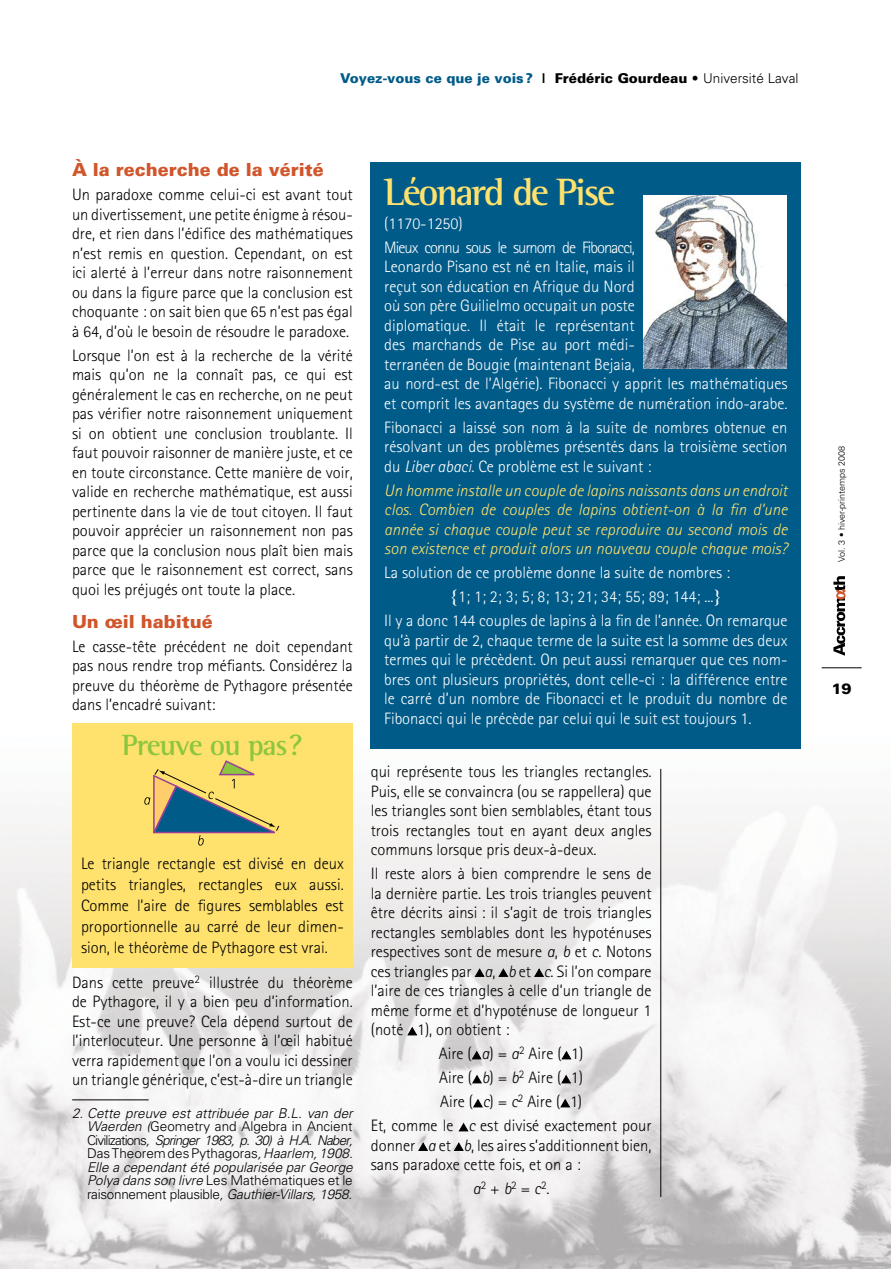
<style>
.page{position:relative;width:891px;height:1269px;background:#fff}
.page>*{position:absolute;margin:0;border:0;box-sizing:border-box;transform-origin:0 0}
.t1{font:700 39px "Rotis Semi Serif";letter-spacing:-.06em;color:#ffe26d}
.t2{font:700 30px "Rotis Semi Serif";letter-spacing:-.04em;color:#8cc63f}
.t3{font:900 18px "Univers";color:#d1552b}
.t4{font:300 16.5px/19.5px "Rotis Sans Serif";color:#000;text-align:justify}
.t5{font:300 16.5px/19.5px "Rotis Sans Serif";color:#fff;text-align:justify}
.t6{font:italic 300 16.5px/19.5px "Rotis Sans Serif";color:#ffe26d;text-align:justify}
.t7{font:300 16.5px/24px "Rotis Sans Serif";letter-spacing:-.06em;color:#fff}
.t8{font:italic 300 16.5px "Rotis Sans Serif";color:#000}
.t9{font:900 15px "Univers";color:#000}
.t10{font:italic 300 13.5px/13.5px "Univers";color:#000;text-align:justify}
.t11{font:900 13.5px "Univers";color:#005b89}
.t12{font:300 9px "Univers";color:#000}
.s1{color:#000}
.s2{font-weight:300;color:#000}
.s3{font-style:normal}
.s4{font-style:italic}
</style>
<div class="page">
<img style="left:0;top:593px;width:891px;height:676px">
<hr style="left:822px;top:668px;width:40px;height:1px;background:#000">
<svg style="left:833px;top:576px;width:12px;height:80px"></svg>
<hr style="left:661px;top:769px;width:1px;height:428px;background:#000">
<svg style="left:475px;top:968px;width:9px;height:9px"></svg>
<svg style="left:499px;top:968px;width:9px;height:9px"></svg>
<svg style="left:534px;top:968px;width:10px;height:9px"></svg>
<svg style="left:407px;top:1027px;width:10px;height:8px"></svg>
<svg style="left:472px;top:1051px;width:10px;height:8px"></svg>
<svg style="left:562px;top:1051px;width:9px;height:8px"></svg>
<svg style="left:472px;top:1075px;width:10px;height:8px"></svg>
<svg style="left:561px;top:1075px;width:10px;height:8px"></svg>
<svg style="left:473px;top:1099px;width:10px;height:8px"></svg>
<svg style="left:560px;top:1099px;width:10px;height:8px"></svg>
<svg style="left:459px;top:1123px;width:9px;height:8px"></svg>
<svg style="left:418px;top:1142px;width:10px;height:9px"></svg>
<svg style="left:454px;top:1142px;width:10px;height:9px"></svg>
<hr style="left:72px;top:1100px;width:77px;height:1px;background:#000">
<div style="left:72px;top:723px;width:281px;height:245px;background:#ffe26d"></div>
<svg style="left:144px;top:760px;width:136px;height:86px"></svg>
<div style="left:371px;top:162px;width:430px;height:586px;background:#005b89"></div>
<img style="left:644px;top:195px;width:142px;height:174px">
<p class="t11" style="left:340px;top:70px;width:460px">Voyez-vous ce que je vois? <span class="s1">| Frédéric Gourdeau •</span> <span class="s2">Université Laval</span></p>
<p class="t3" style="left:72px;top:159px;width:253px">À la recherche de la vérité</p>
<p class="t4" style="left:72px;top:185px;width:282px">Un paradoxe comme celui-ci est avant tout un divertissement, une petite énigme à résou&shy;dre, et rien dans l’édifice des mathématiques n’est remis en question. Cependant, on est ici alerté à l’erreur dans notre raisonnement ou dans la figure parce que la conclusion est choquante : on sait bien que 65 n’est pas égal à 64, d’où le besoin de résoudre le paradoxe.</p>
<p class="t4" style="left:72px;top:345px;width:282px">Lorsque l’on est à la recherche de la vérité mais qu’on ne la connaît pas, ce qui est généralement le cas en recherche, on ne peut pas vérifier notre raisonnement uniquement si on obtient une conclusion troublante. Il faut pouvoir raisonner de manière juste, et ce en toute circonstance. Cette manière de voir, valide en recherche mathématique, est aussi pertinente dans la vie de tout citoyen. Il faut pouvoir apprécier un raisonnement non pas parce que la conclusion nous plaît bien mais parce que le raisonnement est correct, sans quoi les préjugés ont toute la place.</p>
<p class="t3" style="left:72px;top:610px;width:142px">Un œil habitué</p>
<p class="t4" style="left:72px;top:636px;width:282px">Le casse-tête précédent ne doit cependant pas nous rendre trop méfiants. Considérez la preuve du théorème de Pythagore présentée dans l’encadré suivant:</p>
<h2 class="t2" style="left:122px;top:727px;width:182px">Preuve ou pas?</h2>
<p class="t4" style="left:81px;top:853px;width:264px;line-height:21px">Le triangle rectangle est divisé en deux petits triangles, rectangles eux aussi.<br>Comme l’aire de figures semblables est proportionnelle au carré de leur dimen&shy;sion, le théorème de Pythagore est vrai.</p>
<p class="t4" style="left:72px;top:972px;width:282px">Dans cette preuve<sup>2</sup> illustrée du théorème de Pythagore, il y a bien peu d’information.<br>Est-ce une preuve? Cela dépend surtout de l’interlocuteur. Une personne à l’œil habitué verra rapidement que l’on a voulu ici dessiner un triangle générique, c’est-à-dire un triangle</p>
<p class="t10" style="left:87px;top:1106px;width:267px;text-indent:-15px">2. Cette preuve est attribuée par B.L. van der Waerden (<span class="s3">Geometry and Algebra in Ancient Civilizations</span>, Springer 1983, p. 30) à H.A. Naber, <span class="s3">Das Theorem des Pythagoras</span>, Haarlem, 1908.<br>Elle a cependant été popularisée par George Polya dans son livre <span class="s3">Les Mathématiques et le raisonnement plausible</span>, Gauthier-Villars, 1958.</p>
<h1 class="t1" style="left:384px;top:168px;width:232px">Léonard de Pise</h1>
<p class="t7" style="left:384px;top:211px;width:252px">(1170-1250)<br>Mieux connu sous le surnom de Fibonacci,</p>
<p class="t5" style="left:384px;top:257px;width:405px;text-align:left">Leonardo Pisano est né en Italie, mais il<br>reçut son éducation en Afrique du Nord<br>où son père Guilielmo occupait un poste<br>diplomatique. Il était le représentant<br>des marchands de Pise au port médi-<br>terranéen de Bougie (maintenant Bejaia,<br>au nord-est de l’Algérie). Fibonacci y apprit les mathématiques et comprit les avantages du système de numération indo-arabe.</p>
<p class="t5" style="left:384px;top:418px;width:405px">Fibonacci a laissé son nom à la suite de nombres obtenue en résolvant un des problèmes présentés dans la troisième section du <span class="s4">Liber abaci</span>. Ce problème est le suivant :</p>
<p class="t6" style="left:384px;top:481px;width:405px">Un homme installe un couple de lapins naissants dans un endroit clos. Combien de couples de lapins obtient-on à la fin d’une année si chaque couple peut se reproduire au second mois de son existence et produit alors un nouveau couple chaque mois?</p>
<p class="t5" style="left:384px;top:563px;width:347px">La solution de ce problème donne la suite de nombres :</p>
<p class="t5" style="left:450px;top:587px;width:273px">{1; 1; 2; 3; 5; 8; 13; 21; 34; 55; 89; 144; ...}</p>
<p class="t5" style="left:384px;top:611px;width:405px">Il y a donc 144 couples de lapins à la fin de l’année. On remarque</p>
<p class="t5" style="left:384px;top:631px;width:405px">qu’à partir de 2, chaque terme de la suite est la somme des deux termes qui le précèdent. On peut aussi remarquer que ces nom&shy;bres ont plusieurs propriétés, dont celle-ci : la différence entre le carré d’un nombre de Fibonacci et le produit du nombre de Fibonacci qui le précède par celui qui le suit est toujours 1.</p>
<p class="t4" style="left:371px;top:762px;width:282px">qui représente tous les triangles rectangles.<br>Puis, elle se convaincra (ou se rappellera) que les triangles sont bien semblables, étant tous trois rectangles tout en ayant deux angles communs lorsque pris deux-à-deux.</p>
<p class="t4" style="left:371px;top:864px;width:282px">Il reste alors à bien comprendre le sens de la dernière partie. Les trois triangles peuvent être décrits ainsi : il s’agit de trois triangles rectangles semblables dont les hypoténuses respectives sont de mesure <span class="s4">a</span>, <span class="s4">b</span> et <span class="s4">c</span>. Notons ces triangles par <span class="s4">a</span>, <span class="s4">b</span> et <span class="s4">c</span>. Si l’on compare l’aire de ces triangles à celle d’un triangle de même forme et d’hypoténuse de longueur 1 (noté 1), on obtient :</p>
<p class="t4" style="left:371px;top:1042px;width:282px;line-height:24px;text-align:center">Aire ( <span class="s4">a</span>) = <span class="s4">a</span><sup>2</sup> Aire ( 1)<br>Aire ( <span class="s4">b</span>) = <span class="s4">b</span><sup>2</sup> Aire ( 1)<br>Aire ( <span class="s4">c</span>) = <span class="s4">c</span><sup>2</sup> Aire ( 1)<br>Et, comme le <span class="s4">c</span> est divisé exactement pour</p>
<p class="t4" style="left:371px;top:1135px;width:282px">donner <span class="s4">a</span> et <span class="s4">b</span>, les aires s’additionnent bien, sans paradoxe cette fois, et on a :</p>
<p class="t8" style="left:473px;top:1179px;width:78px">a<sup>2</sup> <span class="s3">+</span> b<sup>2</sup> <span class="s3">=</span> c<sup>2</sup><span class="s3">.</span></p>
<p class="t12" style="left:836px;top:562px;width:118px;rotate:-90deg">Vol. 3 • hiver-printemps 2008</p>
<p class="t9" style="left:831px;top:680px;width:22px">19</p>
</div>
